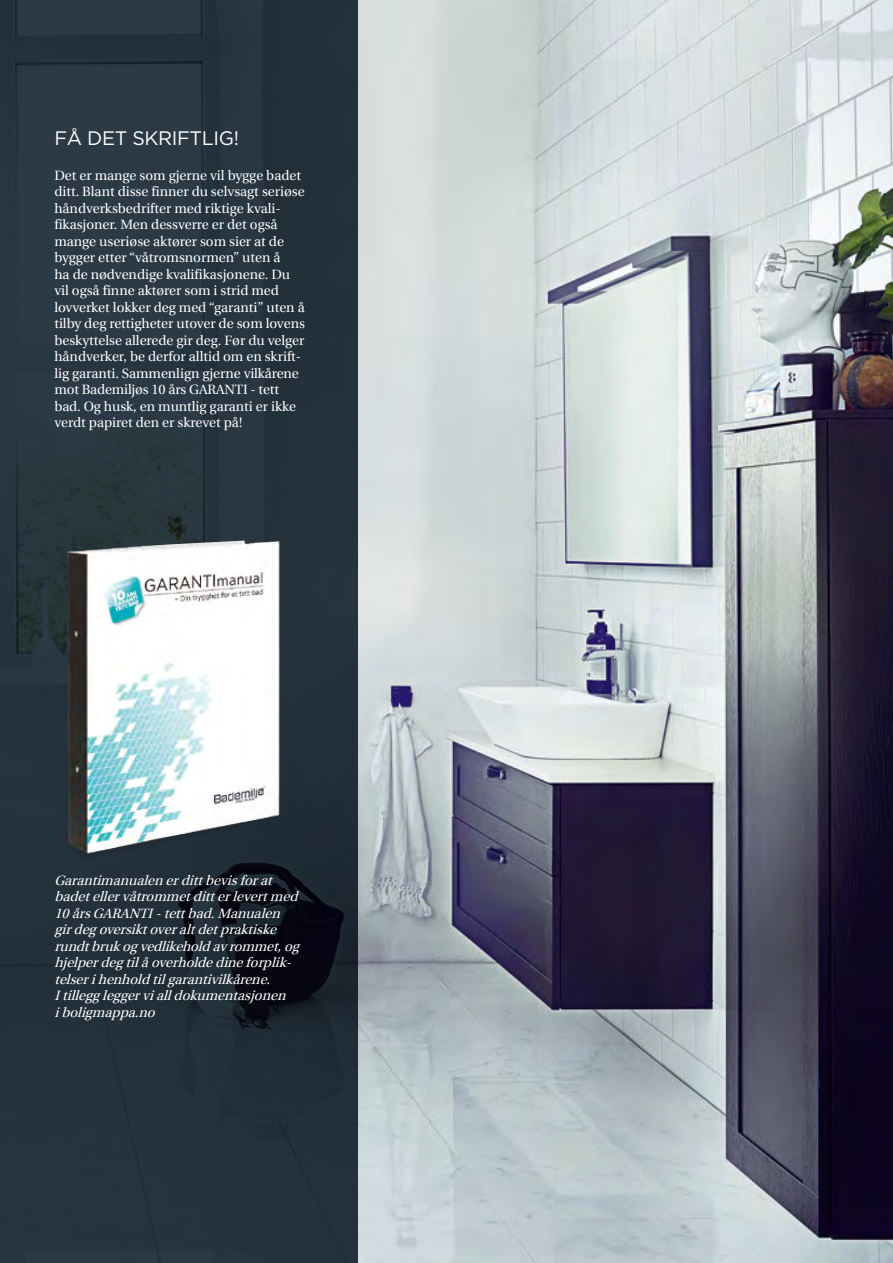
<style>
.page{position:relative;width:893px;height:1263px;background:#fff}
.page>*{position:absolute;margin:0;border:0;box-sizing:border-box;transform-origin:0 0}
.t1{font:19.5px "Gotham";letter-spacing:-.02em;color:#fff}
.t2{font:13.5px/16.5px "Utopia";color:#fff}
.t3{font:italic 13.5px/16.5px "Utopia";color:#fff}
</style>
<div class="page">
<img style="left:358px;top:0;width:535px;height:1263px">
<div style="left:0;top:0;width:358px;height:1263px;background:#25333e"></div>
<img style="left:16px;top:539px;width:317px;height:361px">
<h1 class="t1" style="left:54px;top:128px;width:186px">FÅ DET SKRIFTLIG!</h1>
<p class="t2" style="left:54px;top:167px;width:252px">Det er mange som gjerne vil bygge badet ditt. Blant disse finner du selvsagt seriøse håndverksbedrifter med riktige kvali&shy;fikasjoner. Men dessverre er det også mange useriøse aktører som sier at de bygger etter “våtromsnormen” uten å<br>ha de nødvendige kvalifikasjonene. Du vil også finne aktører som i strid med lovverket lokker deg med “garanti” uten å tilby deg rettigheter utover de som lovens beskyttelse allerede gir deg. Før du velger håndverker, be derfor alltid om en skrift&shy;lig garanti. Sammenlign gjerne vilkårene mot Bademiljøs 10 års GARANTI - tett bad. Og husk, en muntlig garanti er ikke verdt papiret den er skrevet på!</p>
<p class="t3" style="left:54px;top:872px;width:250px">Garantimanualen erdittbevisforat badetellervåtrommetditterlevertmed 10årsGARANTI-tettbad.Manualen girdegoversiktoveraltdetpraktiske rundtbrukogvedlikehold avrommet,og hj elperdegtilåoverholdedineforplik&shy;telserihenhold tilgarantivilkårene.<br>Itilleggleggervialldokumentasj onen iboligmappa.no</p>
</div>
